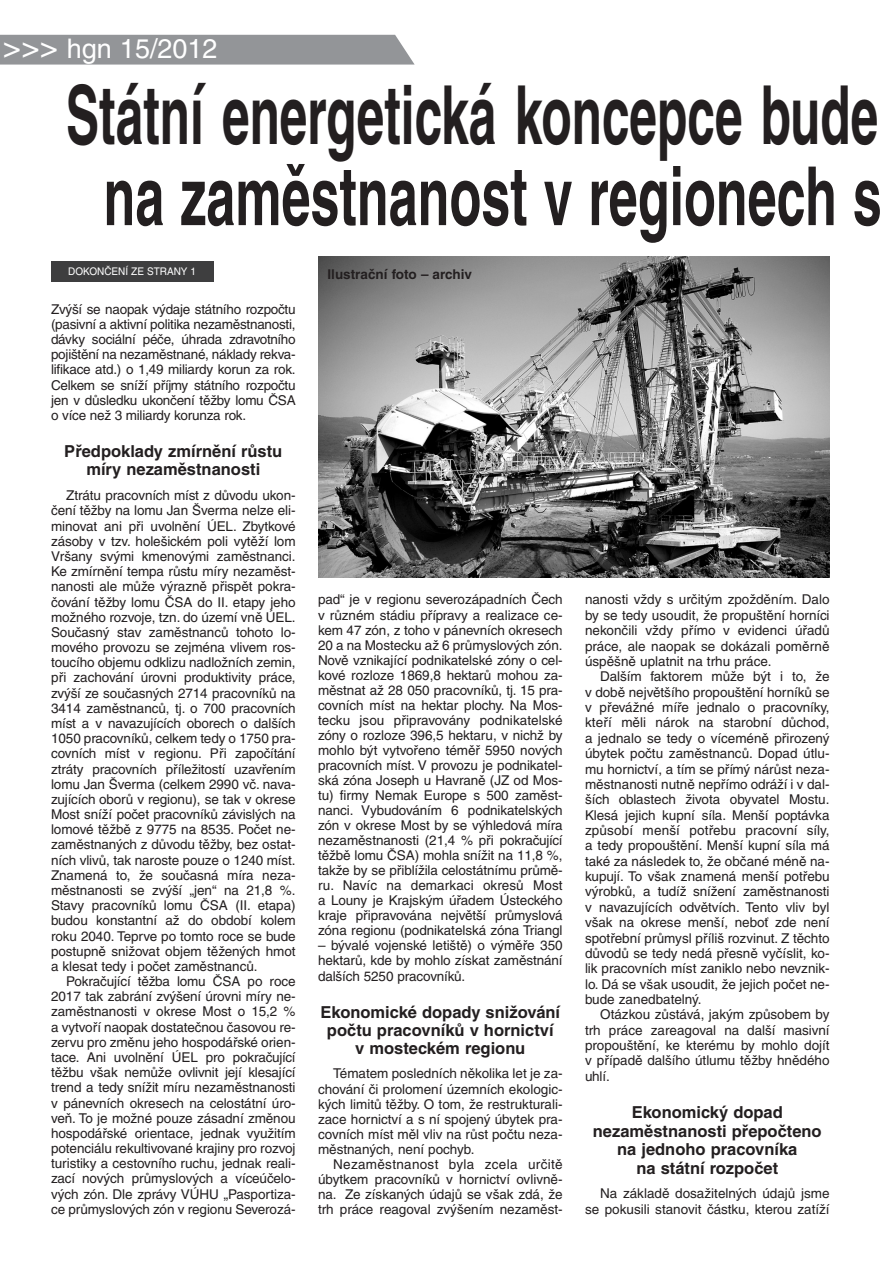
<style>
.page{position:relative;width:893px;height:1262px;background:#fff}
.page>*{position:absolute;margin:0;border:0;box-sizing:border-box;transform-origin:0 0}
.t1{font:700 81.45px/81.4px "Helvetica CE";color:#231f20;text-align:center;scale:.61 1}
.t2{font:27px "Helvetica CE";color:#fff}
.t3{font:700 16.5px/18.3px "Helvetica CE";color:#231f20;text-align:center}
.t4{font:13.5px/15.1px "Helvetica CE";letter-spacing:-.005em;color:#231f20;text-align:justify}
.t5{font:700 13.5px "Helvetica CE";color:#231f20}
.t6{font:10.5px "Helvetica CE";color:#fff;scale:.95 1}
.s1{font-size:31.5px}
</style>
<div class="page">
<div style="left:0;top:35px;width:414px;height:30px;background:#939598"></div>
<div style="left:51px;top:261px;width:162px;height:21px;background:#3e3e3f"></div>
<img style="left:318px;top:256px;width:511px;height:321px">
<h2 class="t2" style="left:3px;top:37px;width:216px"><span class="s1">&gt;&gt;&gt;</span> hgn 15/2012</h2>
<h1 class="t1" style="left:66px;top:81px;width:1338px">Státní energetická koncepce bude na zaměstnanost v regionech s</h1>
<p class="t5" style="left:327px;top:269px;width:146px">Ilustrační foto – archiv</p>
<p class="t6" style="left:68px;top:267px;width:136px">DOKONČENÍ ZE STRANY 1</p>
<p class="t4" style="left:51px;top:302px;width:246px">Zvýší se naopak výdaje státního rozpočtu (pasivní a aktivní politika nezaměstnanosti, dávky sociální péče, úhrada zdravotního pojištění na nezaměstnané, náklady rekva&shy;lifikace atd.) o 1,49 miliardy korun za rok.<br>Celkem se sníží příjmy státního rozpočtu jen v důsledku ukončení těžby lomu ČSA o více než 3 miliardy korunza rok.</p>
<p class="t3" style="left:64px;top:444px;width:219px">Předpoklady zmírnění růstu míry nezaměstnanosti</p>
<p class="t4" style="left:51px;top:489px;width:246px;text-indent:15px">Ztrátu pracovních míst z důvodu ukon&shy;čení těžby na lomu Jan Šverma nelze eli&shy;minovat ani při uvolnění ÚEL. Zbytkové zásoby v tzv. holešickém poli vytěží lom Vršany svými kmenovými zaměstnanci.<br>Ke zmírnění tempa růstu míry nezaměst&shy;nanosti ale může výrazně přispět pokra&shy;čování těžby lomu ČSA do II. etapy jeho možného rozvoje, tzn. do území vně ÚEL.<br>Současný stav zaměstnanců tohoto lo&shy;mového provozu se zejména vlivem ros&shy;toucího objemu odklizu nadložních zemin, při zachování úrovni produktivity práce, zvýší ze současných 2714 pracovníků na 3414 zaměstnanců, tj. o 700 pracovních míst a v navazujících oborech o dalších 1050 pracovníků, celkem tedy o 1750 pra&shy;covních míst v regionu. Při započítání ztráty pracovních příležitostí uzavřením lomu Jan Šverma (celkem 2990 vč. nava&shy;zujících oborů v regionu), se tak v okrese Most sníží počet pracovníků závislých na lomové těžbě z 9775 na 8535. Počet ne&shy;zaměstnaných z důvodu těžby, bez ostat&shy;ních vlivů, tak naroste pouze o 1240 míst.<br>Znamená to, že současná míra neza&shy;městnanosti se zvýší „jen“ na 21,8 %.<br>Stavy pracovníků lomu ČSA (II. etapa) budou konstantní až do období kolem roku 2040. Teprve po tomto roce se bude postupně snižovat objem těžených hmot a klesat tedy i počet zaměstnanců.</p>
<p class="t4" style="left:51px;top:974px;width:246px;text-indent:15px">Pokračující těžba lomu ČSA po roce 2017 tak zabrání zvýšení úrovni míry ne&shy;zaměstnanosti v okrese Most o 15,2 % a vytvoří naopak dostatečnou časovou re&shy;zervu pro změnu jeho hospodářské orien&shy;tace. Ani uvolnění ÚEL pro pokračující těžbu však nemůže ovlivnit její klesající trend a tedy snížit míru nezaměstnanosti v pánevních okresech na celostátní úro&shy;veň. To je možné pouze zásadní změnou hospodářské orientace, jednak využitím potenciálu rekultivované krajiny pro rozvoj turistiky a cestovního ruchu, jednak reali&shy;zací nových průmyslových a víceúčelo&shy;vých zón. Dle zprávy VÚHU „Pasportiza&shy;ce průmyslových zón v regionu Severozá-</p>
<p class="t4" style="left:318px;top:593px;width:246px">pad“ je v regionu severozápadních Čech v různém stádiu přípravy a realizace ce&shy;kem 47 zón, z toho v pánevních okresech 20 a na Mostecku až 6 průmyslových zón.<br>Nově vznikající podnikatelské zóny o cel&shy;kové rozloze 1869,8 hektarů mohou za&shy;městnat až 28 050 pracovníků, tj. 15 pra&shy;covních míst na hektar plochy. Na Mos&shy;tecku jsou připravovány podnikatelské zóny o rozloze 396,5 hektaru, v nichž by mohlo být vytvořeno téměř 5950 nových pracovních míst. V provozu je podnikatel&shy;ská zóna Joseph u Havraně (JZ od Mos&shy;tu) firmy Nemak Europe s 500 zaměst&shy;nanci. Vybudováním 6 podnikatelských zón v okrese Most by se výhledová míra nezaměstnanosti (21,4 % při pokračující těžbě lomu ČSA) mohla snížit na 11,8 %, takže by se přiblížila celostátnímu průmě&shy;ru. Navíc na demarkaci okresů Most a Louny je Krajským úřadem Ústeckého kraje připravována největší průmyslová zóna regionu (podnikatelská zóna Triangl</p>
<p class="t4" style="left:318px;top:939px;width:246px">– bývalé vojenské letiště) o výměře 350 hektarů, kde by mohlo získat zaměstnání dalších 5250 pracovníků.</p>
<p class="t3" style="left:320px;top:1004px;width:241px">Ekonomické dopady snižování počtu pracovníků v hornictví v mosteckém regionu</p>
<p class="t4" style="left:318px;top:1067px;width:246px;text-indent:15px">Tématem posledních několika let je za&shy;chování či prolomení územních ekologic&shy;kých limitů těžby. O tom, že restrukturali&shy;zace hornictví a s ní spojený úbytek pra&shy;covních míst měl vliv na růst počtu neza&shy;městnaných, není pochyb.</p>
<p class="t4" style="left:318px;top:1157px;width:246px;text-indent:15px">Nezaměstnanost byla zcela určitě úbytkem pracovníků v hornictví ovlivně&shy;na. Ze získaných údajů se však zdá, že trh práce reagoval zvýšením nezaměst-</p>
<p class="t4" style="left:585px;top:593px;width:246px">nanosti vždy s určitým zpožděním. Dalo by se tedy usoudit, že propuštění horníci nekončili vždy přímo v evidenci úřadů práce, ale naopak se dokázali poměrně úspěšně uplatnit na trhu práce.</p>
<p class="t4" style="left:585px;top:670px;width:246px;text-indent:15px">Dalším faktorem může být i to, že v době největšího propouštění horníků se v převážné míře jednalo o pracovníky, kteří měli nárok na starobní důchod, a jednalo se tedy o víceméně přirozený úbytek počtu zaměstnanců. Dopad útlu&shy;mu hornictví, a tím se přímý nárůst neza&shy;městnanosti nutně nepřímo odráží i v dal&shy;ších oblastech života obyvatel Mostu.<br>Klesá jejich kupní síla. Menší poptávka způsobí menší potřebu pracovní síly, a tedy propouštění. Menší kupní síla má také za následek to, že občané méně na&shy;kupují. To však znamená menší potřebu výrobků, a tudíž snížení zaměstnanosti v navazujících odvětvích. Tento vliv byl však na okrese menší, neboť zde není spotřební průmysl příliš rozvinut. Z těchto důvodů se tedy nedá přesně vyčíslit, ko&shy;lik pracovních míst zaniklo nebo nevznik&shy;lo. Dá se však usoudit, že jejich počet ne&shy;bude zanedbatelný.</p>
<p class="t4" style="left:585px;top:1008px;width:246px;text-indent:15px">Otázkou zůstává, jakým způsobem by trh práce zareagoval na další masivní propouštění, ke kterému by mohlo dojít v případě dalšího útlumu těžby hnědého uhlí.</p>
<p class="t3" style="left:593px;top:1104px;width:230px">Ekonomický dopad nezaměstnanosti přepočteno na jednoho pracovníka<br>na státní rozpočet</p>
<p class="t4" style="left:585px;top:1187px;width:246px;text-align:right">Na základě dosažitelných údajů jsme se pokusili stanovit částku, kterou zatíží</p>
</div>
